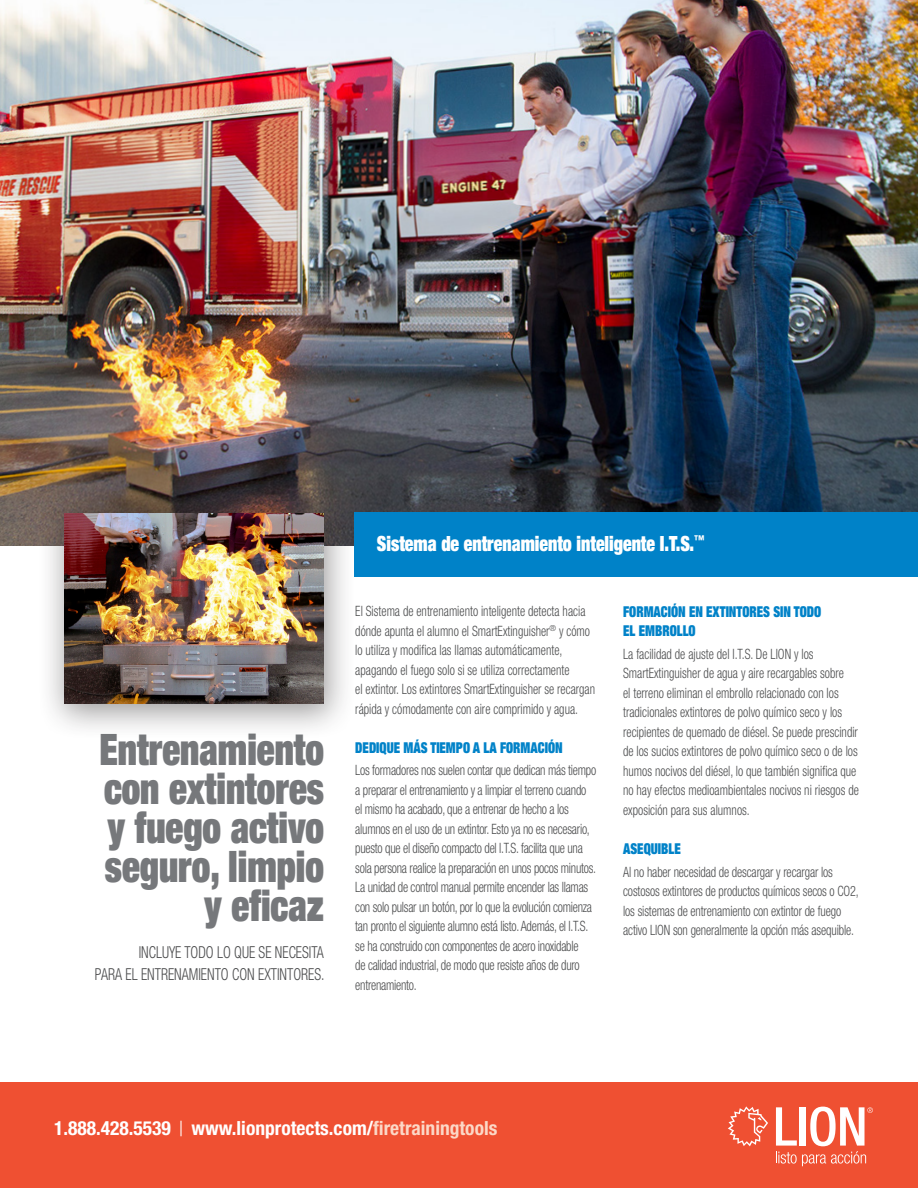
<style>
.page{position:relative;width:918px;height:1188px;background:#fff}
.page>*{position:absolute;margin:0;border:0;box-sizing:border-box;transform-origin:0 0}
.t1{font:900 condensed 43.5px/39px "Helvetica Neue LT Std";color:#76787b;text-align:right;scale:.85 1}
.t2{font:900 condensed 21px "Helvetica Neue LT Std";color:#fff;scale:.85 1}
.t3{font:700 condensed 19.5px "Helvetica Neue LT Std";color:#fff}
.t4{font:300 condensed 16.5px/22.5px "Helvetica Neue LT Std";color:#4b4c4d;text-align:right;scale:.85 1}
.t5{font:900 condensed 15px/19.5px "Helvetica Neue LT Std";color:#0082c8;scale:.85 1}
.t6{font:300 condensed 14.25px/19.5px "Helvetica Neue LT Std";letter-spacing:-.01em;color:#4b4c4d;scale:.85 1}
.s1{font-weight:300;font-size:21px}
.s2{color:#fcd8c7}
</style>
<div class="page">
<img style="left:0;top:0;width:918px;height:545px">
<div style="left:354px;top:513px;width:564px;height:64px;background:#0082c8"></div>
<div style="left:0;top:1083px;width:918px;height:105px;background:#ef5032"></div>
<div style="left:37px;top:489px;width:319px;height:251px;background:#231f20;opacity:.45"></div>
<img style="left:64px;top:513px;width:259px;height:191px">
<svg style="left:728px;top:1106px;width:40px;height:40px"></svg>
<svg style="left:776px;top:1107px;width:97px;height:59px"></svg>
<p class="t1" style="left:99px;top:729px;width:266px">Entrenamiento con extintores y fuego activo seguro, limpio y eficaz</p>
<p class="t4" style="left:95px;top:941px;width:272px">INCLUYE TODO LO QUE SE NECESITA<br>PARA EL ENTRENAMIENTO CON EXTINTORES.</p>
<p class="t2" style="left:377px;top:530px;width:387px">Sistema de entrenamiento inteligente I.T.S.<sup>™</sup></p>
<p class="t6" style="left:355px;top:601px;width:284px">El Sistema de entrenamiento inteligente detecta hacia dónde apunta el alumno el SmartExtinguisher<sup>®</sup> y cómo lo utiliza y modifica las llamas automáticamente, apagando el fuego solo si se utiliza correctamente<br>el extintor. Los extintores SmartExtinguisher se recargan rápida y cómodamente con aire comprimido y agua.</p>
<p class="t5" style="left:355px;top:737px;width:245px">DEDIQUE MÁS TIEMPO A LA FORMACIÓN</p>
<p class="t6" style="left:355px;top:761px;width:285px">Los formadores nos suelen contar que dedican más tiempo a preparar el entrenamiento y a limpiar el terreno cuando el mismo ha acabado, que a entrenar de hecho a los alumnos en el uso de un extintor. Esto ya no es necesario, puesto que el diseño compacto del I.T.S. facilita que una sola persona realice la preparación en unos pocos minutos.<br>La unidad de control manual permite encender las llamas con solo pulsar un botón, por lo que la evolución comienza tan pronto el siguiente alumno está listo. Además, el I.T.S. se ha construido con componentes de acero inoxidable<br>de calidad industrial, de modo que resiste años de duro entrenamiento.</p>
<p class="t5" style="left:623px;top:601px;width:235px">FORMACIÓN EN EXTINTORES SIN TODO<br>EL EMBROLLO</p>
<p class="t6" style="left:623px;top:644px;width:279px">La facilidad de ajuste del I.T.S. De LION y los SmartExtinguisher de agua y aire recargables sobre<br>el terreno eliminan el embrollo relacionado con los tradicionales extintores de polvo químico seco y los recipientes de quemado de diésel. Se puede prescindir de los sucios extintores de polvo químico seco o de los humos nocivos del diésel, lo que también significa que no hay efectos medioambientales nocivos ni riesgos de exposición para sus alumnos.</p>
<p class="t5" style="left:623px;top:838px;width:69px">ASEQUIBLE</p>
<p class="t6" style="left:623px;top:862px;width:279px">Al no haber necesidad de descargar y recargar los costosos extintores de productos químicos secos o CO2, los sistemas de entrenamiento con extintor de fuego activo LION son generalmente la opción más asequible.</p>
<p class="t3" style="left:54px;top:1116px;width:445px">1.888.428.5539 <span class="s1">|</span> www.lionprotects.com/<span class="s2">firetrainingtools</span></p>
</div>
